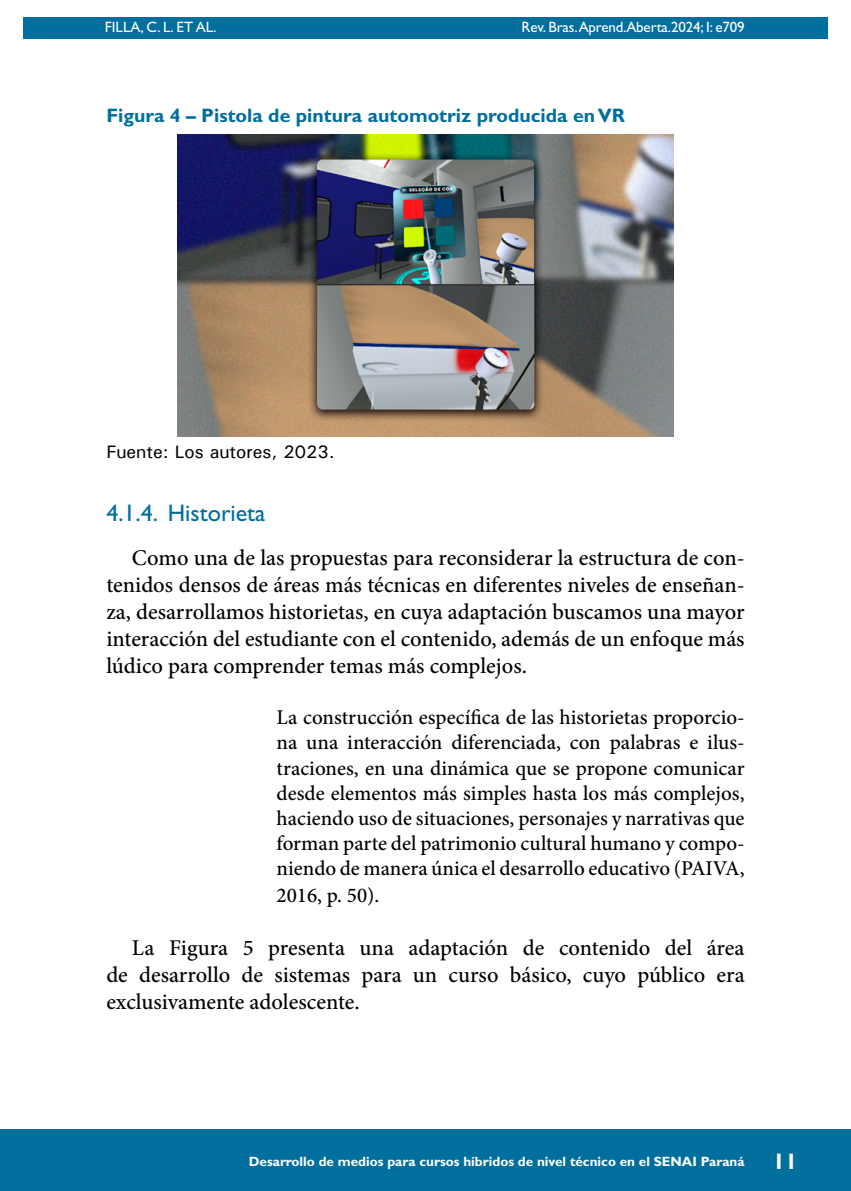
<style>
.page{position:relative;width:851px;height:1191px;background:#fff}
.page>*{position:absolute;margin:0;border:0;box-sizing:border-box;transform-origin:0 0}
.t1{font:24px "Gill Sans Std";color:#006f9e}
.t2{font:500 22.5px/27px "Minion Pro";color:#000;text-align:justify}
.t3{font:500 21px/25.5px "Minion Pro";color:#000;text-align:justify}
.t4{font:700 19.5px "Gill Sans Std";color:#006f9e}
.t5{font:500 18px "Univers";color:#000}
.t6{font:15px "Gill Sans Std";letter-spacing:-.01em;color:#fff}
.t7{font:700 13.5px "Gill Sans Std";color:#fff}
.s1{font-size:22.5px}
</style>
<div class="page">
<hr style="left:104px;top:0;width:1px;height:467px;background:#006f9e">
<div style="left:23px;top:17px;width:804px;height:21px;background:#006f9e"></div>
<div style="left:0;top:1129px;width:850px;height:62px;background:#006f9e"></div>
<img style="left:178px;top:135px;width:495px;height:301px">
<p class="t6" style="left:105px;top:18px;width:113px">FILLA, C. L. ET AL.</p>
<p class="t6" style="left:521px;top:18px;width:224px">Rev. Bras.Aprend.Aberta.2024; I: e709</p>
<p class="t4" style="left:106px;top:104px;width:520px">Figura 4 – Pistola de pintura automotriz producida en VR</p>
<p class="t5" style="left:106px;top:440px;width:230px">Fuente: Los autores, 2023.</p>
<p class="t1" style="left:106px;top:499px;width:161px">4.1.4. Historieta</p>
<p class="t2" style="left:106px;top:544px;width:639px;text-indent:26px">Como una de las propuestas para reconsiderar la estructura de con&shy;tenidos densos de áreas más técnicas en diferentes niveles de enseñan&shy;za, desarrollamos historietas, en cuya adaptación buscamos una mayor interacción del estudiante con el contenido, además de un enfoque más lúdico para comprender temas más complejos.</p>
<p class="t3" style="left:276px;top:704px;width:469px">La construcción específica de las historietas proporcio&shy;na una interacción diferenciada, con palabras e ilus&shy;traciones, en una dinámica que se propone comunicar desde elementos más simples hasta los más complejos, haciendo uso de situaciones, personajes y narrativas que forman parte del patrimonio cultural humano y compo&shy;niendo de manera única el desarrollo educativo (PAIVA, 2016, p. 50).</p>
<p class="t2" style="left:106px;top:934px;width:639px;text-indent:26px">La Figura 5 presenta una adaptación de contenido del área de desarrollo de sistemas para un curso básico, cuyo público era exclusivamente adolescente.</p>
<p class="t7" style="left:249px;top:1153px;width:550px">Desarrollo de medios para cursos híbridos de nivel técnico en el SENAI Paraná <span class="s1">11</span></p>
</div>
